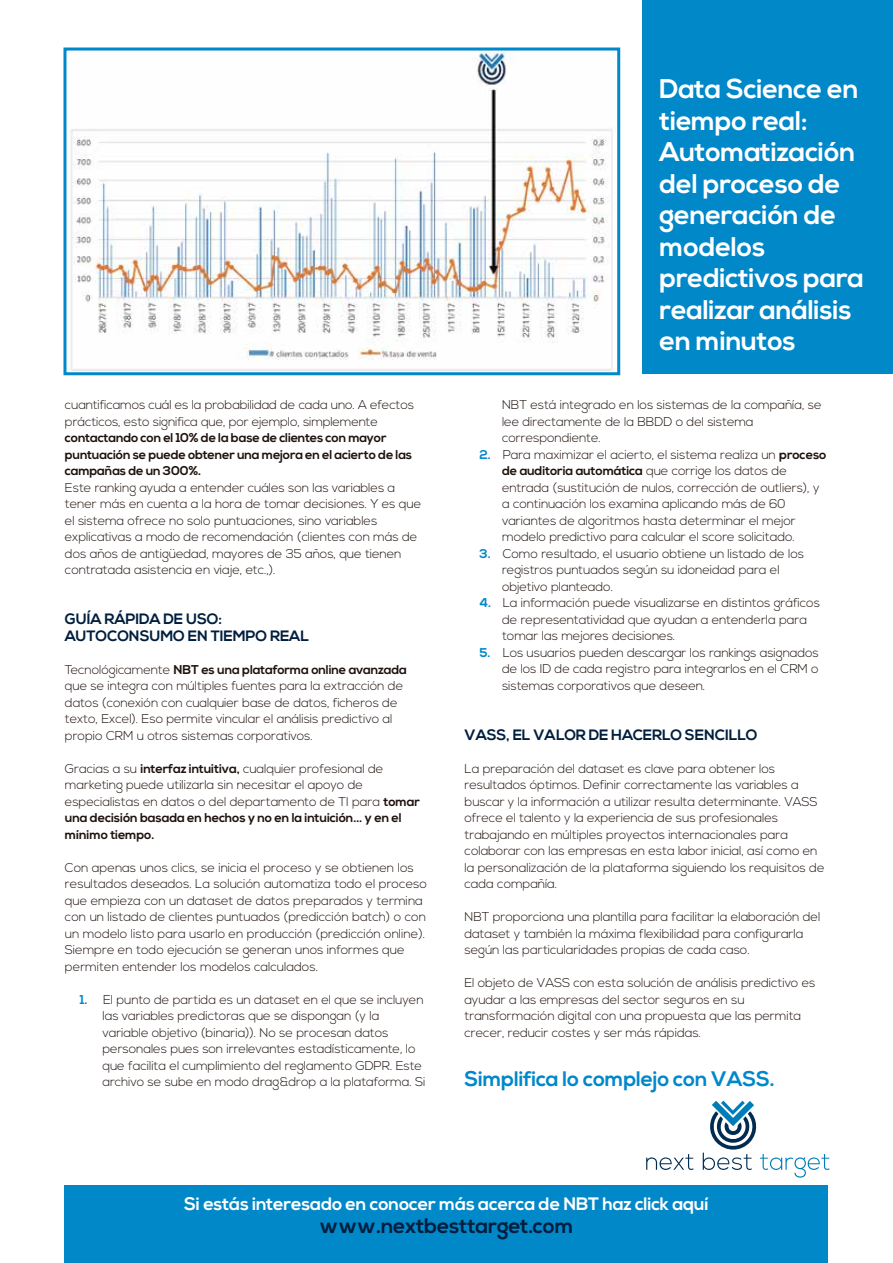
<style>
.page{position:relative;width:893px;height:1263px;background:#fff}
.page>*{position:absolute;margin:0;border:0;box-sizing:border-box;transform-origin:0 0}
.t1{font:700 27px/31.5px "Nexa";letter-spacing:-.01em;color:#fff}
.t2{font:700 21px "Nexa";letter-spacing:-.01em;color:#0088c9}
.t3{font:700 21px "Nexa";letter-spacing:-.01em;color:#001e3d}
.t4{font:700 18px "Nexa";letter-spacing:-.01em;color:#fff}
.t5{font:700 15px/16.5px "Nexa";letter-spacing:-.01em;color:#001e3d}
.t6{font:300 12.75px/16.5px "Nexa";letter-spacing:-.01em;color:#1e120d}
.t7{font:700 12.75px/16.5px "Nexa";letter-spacing:-.015em;color:#1e120d}
.s1{font-weight:700}
.s2{font-weight:700;color:#0088c9}
</style>
<div class="page">
<img style="left:70px;top:52px;width:543px;height:319px">
<div style="left:63px;top:48px;width:557px;height:327px;border:3px solid #0088c9"></div>
<div style="left:642px;top:0;width:251px;height:374px;background:#0088c9"></div>
<div style="left:65px;top:1186px;width:763px;height:77px;background:#0088c9"></div>
<svg style="left:646px;top:1154px;width:48px;height:16px"></svg>
<svg style="left:703px;top:1100px;width:127px;height:77px"></svg>
<p class="t6" style="left:65px;top:397px;width:351px">cuantificamos cuál es la probabilidad de cada uno. A efectos prácticos, esto significa que, por ejemplo, simplemente</p>
<p class="t7" style="left:65px;top:430px;width:349px">contactando con el 10% de la base de clientes con mayor puntuación se puede obtener una mejora en el acierto de las campañas de un 300%.</p>
<p class="t6" style="left:65px;top:480px;width:358px">Este ranking ayuda a entender cuáles son las variables a tener más en cuenta a la hora de tomar decisiones. Y es que el sistema ofrece no solo puntuaciones, sino variables explicativas a modo de recomendación (clientes con más de dos años de antigüedad, mayores de 35 años, que tienen contratada asistencia en viaje, etc.,).</p>
<p class="t5" style="left:65px;top:611px;width:246px">GUÍA RÁPIDA DE USO:<br>AUTOCONSUMO EN TIEMPO REAL</p>
<p class="t6" style="left:65px;top:661px;width:344px">Tecnológicamente <span class="s1">NBT es una plataforma online avanzada </span>que se integra con múltiples fuentes para la extracción de datos (conexión con cualquier base de datos, ficheros de texto, Excel). Eso permite vincular el análisis predictivo al propio CRM u otros sistemas corporativos.</p>
<p class="t6" style="left:65px;top:760px;width:357px">Gracias a su <span class="s1">interfaz intuitiva,</span> cualquier profesional de marketing puede utilizarla sin necesitar el apoyo de especialistas en datos o del departamento de TI para <span class="s1">tomar una decisión basada en hechos y no en la intuición… y en el mínimo tiempo.</span></p>
<p class="t6" style="left:65px;top:859px;width:364px">Con apenas unos clics, se inicia el proceso y se obtienen los resultados deseados. La solución automatiza todo el proceso que empieza con un dataset de datos preparados y termina con un listado de clientes puntuados (predicción batch) o con un modelo listo para usarlo en producción (predicción online).<br>Siempre en todo ejecución se generan unos informes que permiten entender los modelos calculados.</p>
<p class="t6" style="left:102px;top:991px;width:325px;text-indent:-23px"><span class="s2">1.</span> El punto de partida es un dataset en el que se incluyen las variables predictoras que se dispongan (y la variable objetivo (binaria)). No se procesan datos personales pues son irrelevantes estadísticamente, lo que facilita el cumplimiento del reglamento GDPR. Este archivo se sube en modo drag&amp;drop a la plataforma. Si</p>
<h1 class="t1" style="left:660px;top:74px;width:206px">Data Science en tiempo real:<br>Automatización del proceso de generación de modelos predictivos para realizar análisis en minutos</h1>
<p class="t6" style="left:502px;top:397px;width:321px">NBT está integrado en los sistemas de la compañía, se lee directamente de la BBDD o del sistema correspondiente.</p>
<p class="t6" style="left:502px;top:447px;width:326px;text-indent:-23px"><span class="s2">2.</span> Para maximizar el acierto, el sistema realiza un <span class="s1">proceso de auditoria automática</span> que corrige los datos de entrada (sustitución de nulos, corrección de outliers), y a continuación los examina aplicando más de 60 variantes de algoritmos hasta determinar el mejor modelo predictivo para calcular el score solicitado.</p>
<p class="t6" style="left:502px;top:546px;width:304px;text-indent:-23px"><span class="s2">3.</span> Como resultado, el usuario obtiene un listado de los registros puntuados según su idoneidad para el objetivo planteado.</p>
<p class="t6" style="left:502px;top:595px;width:320px;text-indent:-23px"><span class="s2">4.</span> La información puede visualizarse en distintos gráficos de representatividad que ayudan a entenderla para tomar las mejores decisiones.</p>
<p class="t6" style="left:502px;top:645px;width:318px;text-align:justify;text-indent:-23px"><span class="s2">5.</span> Los usuarios pueden descargar los rankings asignados de los ID de cada registro para integrarlos en el CRM o sistemas corporativos que deseen.</p>
<p class="t5" style="left:465px;top:727px;width:294px">VASS, EL VALOR DE HACERLO SENCILLO</p>
<p class="t6" style="left:465px;top:760px;width:361px">La preparación del dataset es clave para obtener los resultados óptimos. Definir correctamente las variables a buscar y la información a utilizar resulta determinante. VASS ofrece el talento y la experiencia de sus profesionales trabajando en múltiples proyectos internacionales para colaborar con las empresas en esta labor inicial, así como en la personalización de la plataforma siguiendo los requisitos de cada compañía.</p>
<p class="t6" style="left:465px;top:909px;width:357px">NBT proporciona una plantilla para facilitar la elaboración del dataset y también la máxima flexibilidad para configurarla según las particularidades propias de cada caso.</p>
<p class="t6" style="left:465px;top:975px;width:352px">El objeto de VASS con esta solución de análisis predictivo es ayudar a las empresas del sector seguros en su transformación digital con una propuesta que las permita crecer, reducir costes y ser más rápidas.</p>
<h2 class="t2" style="left:465px;top:1067px;width:312px">Simplifica lo complejo con VASS.</h2>
<h3 class="t4" style="left:184px;top:1194px;width:526px">Si estás interesado en conocer más acerca de NBT haz click aquí</h3>
<h2 class="t3" style="left:319px;top:1213px;width:256px">www.nextbesttarget.com</h2>
</div>
